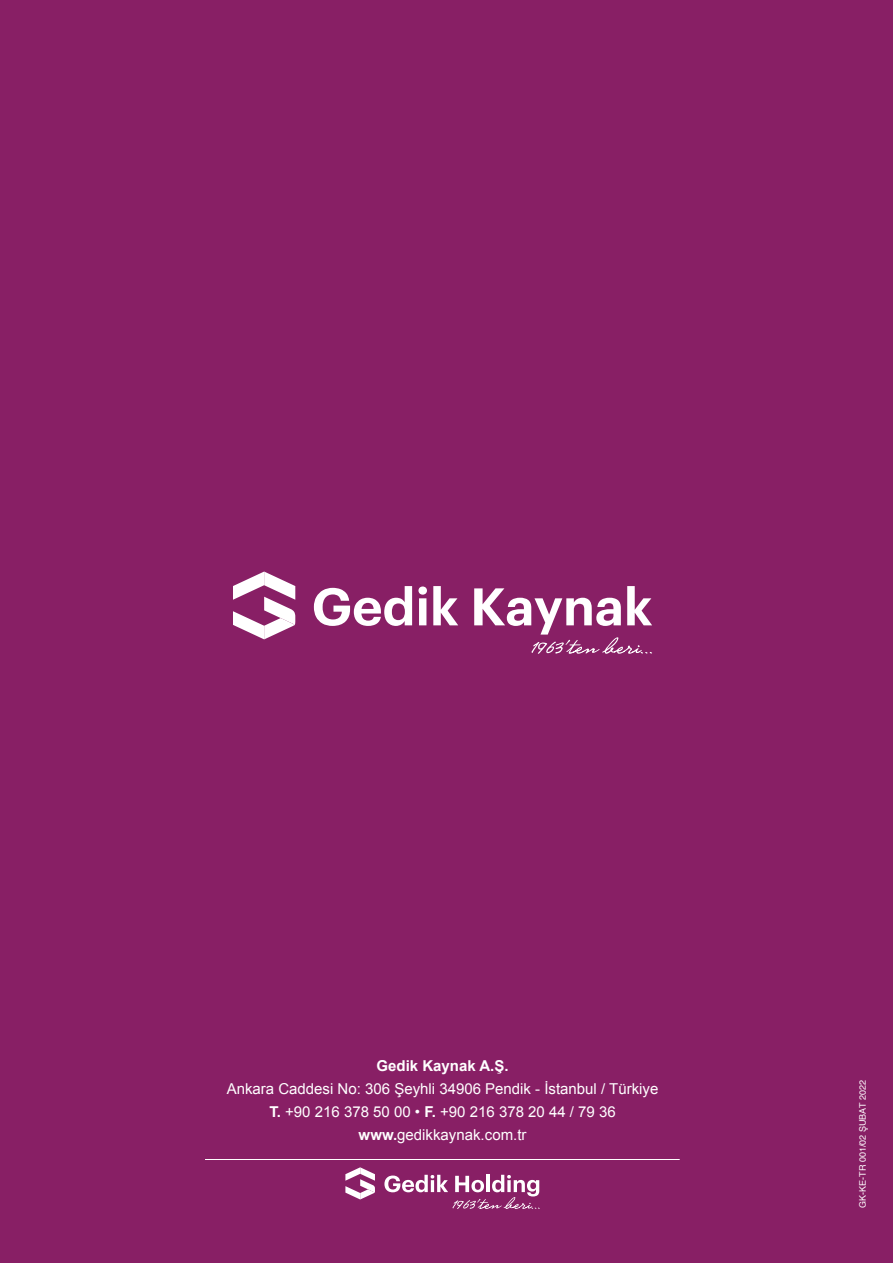
<style>
.page{position:relative;width:893px;height:1263px;background:#881f65}
.page>*{position:absolute;margin:0;border:0;box-sizing:border-box;transform-origin:0 0}
.t1{font:15px "Arial";color:#fff}
.t2{font:700 15px "Arial";color:#fff}
.t3{font:9px "Helvetica";color:#fff}
.s1{font-weight:700}
</style>
<div class="page">
<hr style="left:205px;top:1159px;width:475px;height:1px;background:#fff">
<svg style="left:233px;top:571px;width:62px;height:68px"></svg>
<svg style="left:314px;top:586px;width:98px;height:40px"></svg>
<svg style="left:418px;top:586px;width:9px;height:39px"></svg>
<svg style="left:433px;top:586px;width:25px;height:39px"></svg>
<svg style="left:474px;top:586px;width:178px;height:68px"></svg>
<svg style="left:345px;top:1167px;width:30px;height:32px"></svg>
<svg style="left:384px;top:1175px;width:156px;height:34px"></svg>
<p class="t2" style="left:377px;top:1056px;width:133px">Gedik Kaynak A.Ş.</p>
<p class="t1" style="left:227px;top:1079px;width:433px">Ankara Caddesi No: 306 Şeyhli 34906 Pendik - İstanbul / Türkiye</p>
<p class="t1" style="left:269px;top:1102px;width:348px"><span class="s1">T.</span> +90 216 378 50 00 • <span class="s1">F.</span> +90 216 378 20 44 / 79 36</p>
<p class="t1" style="left:359px;top:1125px;width:169px"><span class="s1">www.</span>gedikkaynak.com.tr</p>
<p class="t3" style="left:856px;top:1208px;width:129px;rotate:-90deg">GK-KE-TR 001/02 ŞUBAT 2022</p>
</div>
